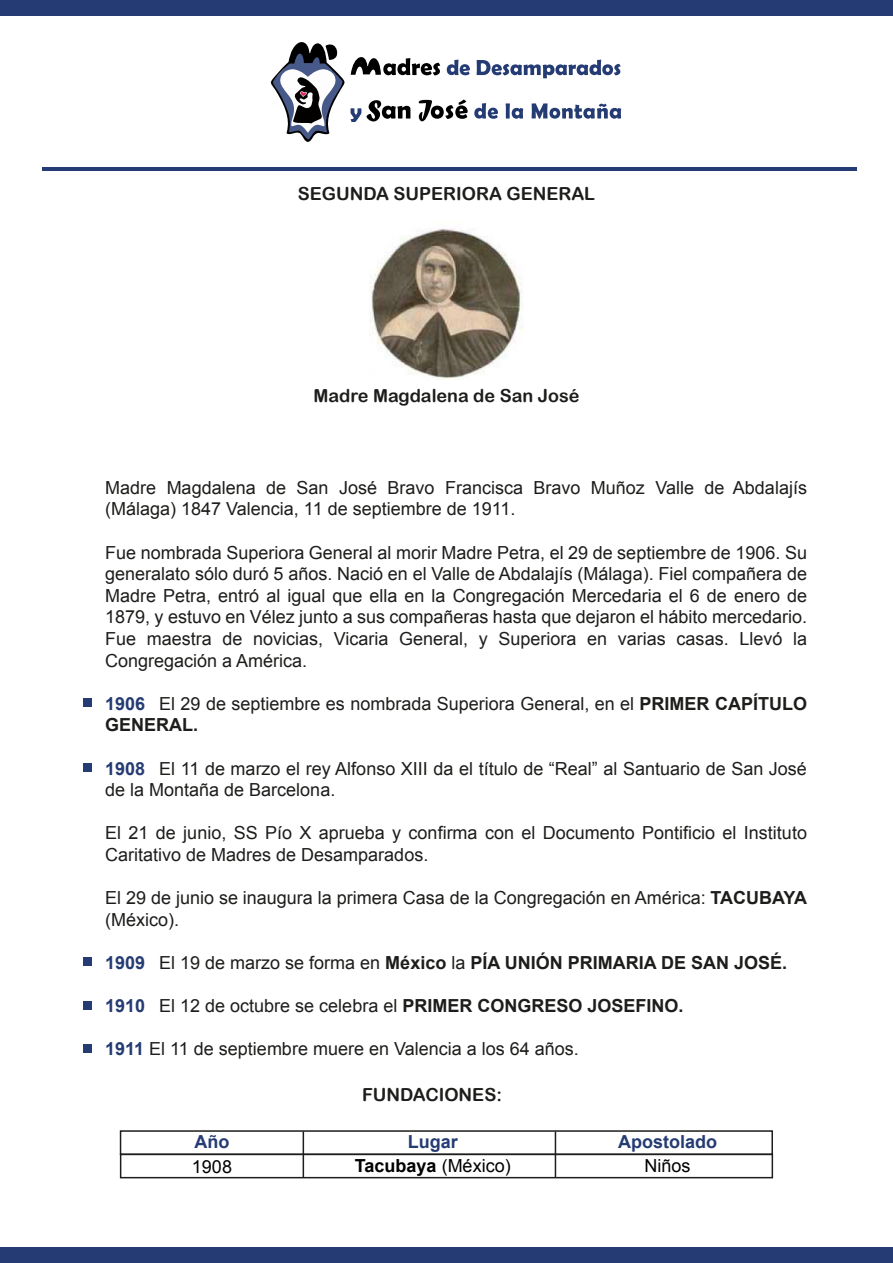
<style>
.page{position:relative;width:893px;height:1263px;background:#fff}
.page>*{position:absolute;margin:0;border:0;box-sizing:border-box;transform-origin:0 0}
.t1{font:18px/21.6px "Arial";color:#1d1d1b}
.t2{font:18px "Arial Rounded MT Bold";color:#1d1d1b}
.t3{font:700 18px "Arial";color:#1d1d1b}
.t4{font:700 18px "Arial";color:#253b73}
.t5{font:700 18px "Arial";color:#000}
.t6{font:18px "Arial";color:#000}
.s1{font-weight:700;color:#253b73}
.s2{font-weight:700}
.s3{color:#253b73}
.s4{font-weight:400}
</style>
<div class="page">
<svg style="left:270px;top:42px;width:351px;height:100px"></svg>
<div style="left:0;top:0;width:893px;height:16px;background:#253b73"></div>
<hr style="left:42px;top:167px;width:815px;height:4px;background:#253b73">
<div style="left:83px;top:956px;width:9px;height:9px;background:#253b73"></div>
<div style="left:83px;top:1001px;width:9px;height:9px;background:#253b73"></div>
<div style="left:83px;top:1043px;width:9px;height:9px;background:#253b73"></div>
<div style="left:83px;top:763px;width:9px;height:9px;background:#253b73"></div>
<div style="left:83px;top:698px;width:9px;height:9px;background:#253b73"></div>
<div style="left:0;top:1247px;width:893px;height:16px;background:#253b73"></div>
<img style="left:370px;top:228px;width:153px;height:151px">
<div style="left:120px;top:1153px;width:653px;height:25px;border:2px solid #1d1d1b"></div>
<div style="left:120px;top:1130px;width:653px;height:25px;border:2px solid #1d1d1b"></div>
<hr style="left:303px;top:1131px;width:1px;height:47px;background:#1d1d1b">
<hr style="left:555px;top:1131px;width:1px;height:47px;background:#1d1d1b">
<p class="t2" style="left:298px;top:183px;width:299px">SEGUNDA SUPERIORA GENERAL</p>
<p class="t2" style="left:313px;top:385px;width:267px">Madre Magdalena de San José</p>
<p class="t1" style="left:105px;top:477px;width:703px">Madre Magdalena de San José Bravo Francisca Bravo Muñoz Valle de Abdalajís (Málaga) 1847 Valencia, 11 de septiembre de 1911.</p>
<p class="t1" style="left:105px;top:542px;width:703px;text-align:justify">Fue nombrada Superiora General al morir Madre Petra, el 29 de septiembre de 1906. Su generalato sólo duró 5 años. Nació en el Valle de Abdalajís (Málaga). Fiel compañera de Madre Petra, entró al igual que ella en la Congregación Mercedaria el 6 de enero de 1879, y estuvo en Vélez junto a sus compañeras hasta que dejaron el hábito mercedario.<br>Fue maestra de novicias, Vicaria General, y Superiora en varias casas. Llevó la Congregación a América.</p>
<p class="t1" style="left:105px;top:693px;width:703px"><span class="s1">1906</span> El 29 de septiembre es nombrada Superiora General, en el <span class="s2">PRIMER CAPÍTULO<br>GENERAL.</span></p>
<p class="t1" style="left:105px;top:758px;width:703px"><span class="s1">1908</span> El 11 de marzo el rey Alfonso XIII da el título de “Real” al Santuario de San José de la Montaña de Barcelona.</p>
<p class="t1" style="left:105px;top:822px;width:703px">El 21 de junio, SS Pío X aprueba y confirma con el Documento Pontificio el Instituto<br>Caritativo de Madres de Desamparados.</p>
<p class="t1" style="left:105px;top:887px;width:703px">El 29 de junio se inaugura la primera Casa de la Congregación en América: <span class="s2">TACUBAYA </span>(México).</p>
<p class="t3" style="left:105px;top:951px;width:683px"><span class="s3">1909</span> <span class="s4">El 19 de marzo se forma en</span> México <span class="s4">la</span> PÍA UNIÓN PRIMARIA DE SAN JOSÉ.</p>
<p class="t1" style="left:105px;top:995px;width:580px"><span class="s1">1910</span> El 12 de octubre se celebra el <span class="s2">PRIMER CONGRESO JOSEFINO.</span></p>
<p class="t1" style="left:105px;top:1038px;width:475px"><span class="s1">1911</span> El 11 de septiembre muere en Valencia a los 64 años.</p>
<p class="t2" style="left:362px;top:1084px;width:141px">FUNDACIONES:</p>
<p class="t4" style="left:618px;top:1130px;width:100px">Apostolado</p>
<p class="t4" style="left:194px;top:1130px;width:36px">Año</p>
<p class="t4" style="left:408px;top:1130px;width:52px">Lugar</p>
<p class="t6" style="left:192px;top:1154px;width:42px">1908</p>
<p class="t5" style="left:355px;top:1154px;width:157px">Tacubaya <span class="s4">(México)</span></p>
<p class="t6" style="left:645px;top:1154px;width:48px">Niños</p>
</div>
